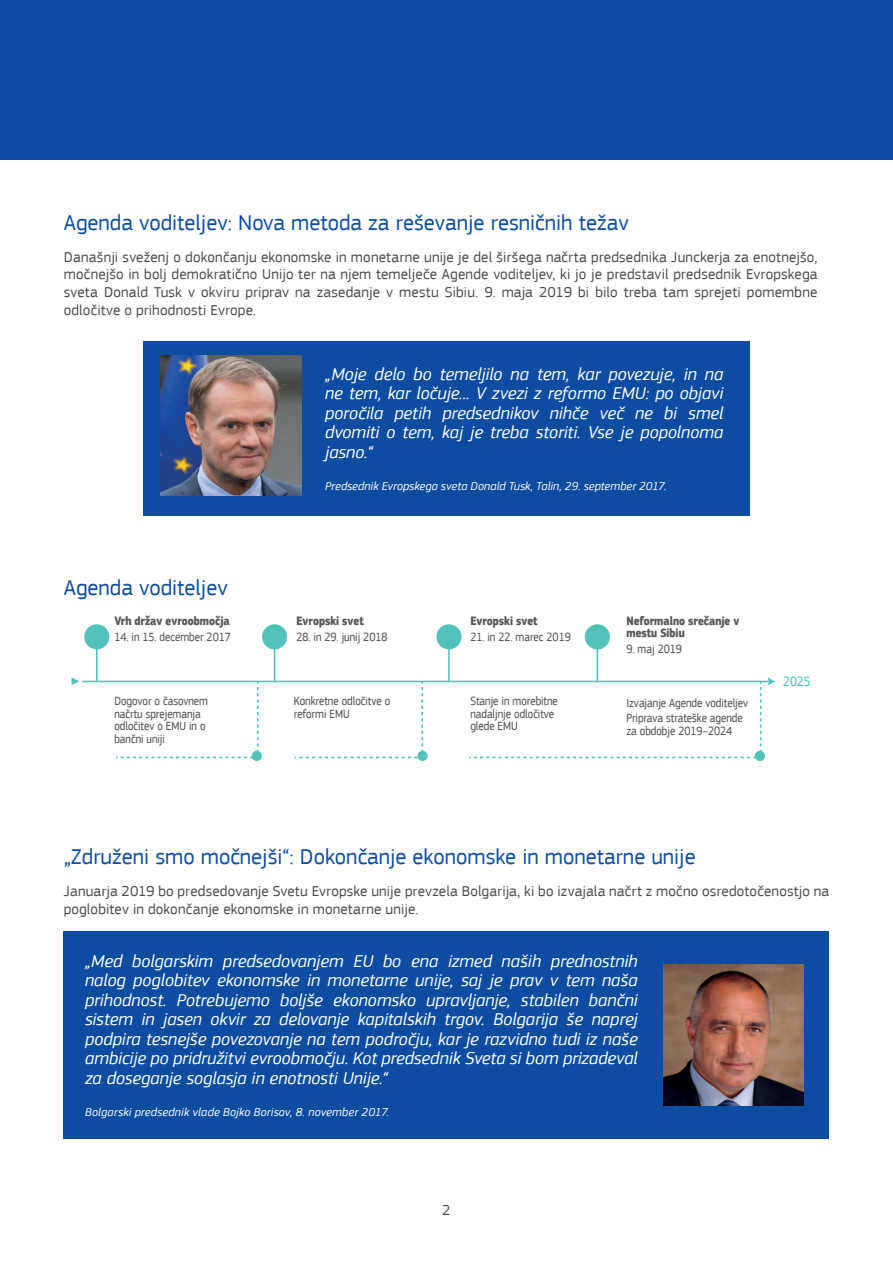
<style>
.page{position:relative;width:893px;height:1263px;background:#fff}
.page>*{position:absolute;margin:0;border:0;box-sizing:border-box;transform-origin:0 0}
.t1{font:22.5px "EC Square Sans Pro";color:#0d4da1}
.t2{font:italic 18px/19.5px "EC Square Sans Pro";letter-spacing:-.005em;color:#fff;text-align:justify}
.t3{font:15px/17.5px "EC Square Sans Pro";letter-spacing:.01em;color:#4b4c4d;text-align:justify}
.t4{font:14.1px "EC Square Sans Cond Pro";color:#4fc1ba}
.t5{font:12.6px/12.6px "EC Square Sans Cond Pro";color:#57585a}
.t6{font:700 12.6px/12.6px "EC Square Sans Cond Pro";color:#57585a}
.t7{font:italic 12px "EC Square Sans Pro";letter-spacing:.005em;color:#fff}
</style>
<div class="page">
<div style="left:143px;top:341px;width:607px;height:175px;background:#0d4da1"></div>
<div style="left:64px;top:931px;width:765px;height:208px;background:#0d4da1"></div>
<img style="left:161px;top:355px;width:140px;height:140px">
<hr style="left:82px;top:681px;width:688px;height:1px;background:#4fc1b8">
<svg style="left:72px;top:677px;width:7px;height:8px"></svg>
<div style="left:84px;top:624px;width:25px;height:25px;background:#53c2ba;border-radius:50%"></div>
<hr style="left:96px;top:642px;width:2px;height:40px;background:#4fc1b8">
<div style="left:262px;top:624px;width:25px;height:25px;background:#53c2ba;border-radius:50%"></div>
<hr style="left:274px;top:642px;width:1px;height:40px;background:#4fc1b8">
<div style="left:436px;top:624px;width:25px;height:25px;background:#53c2ba;border-radius:50%"></div>
<hr style="left:448px;top:642px;width:2px;height:40px;background:#4fc1b8">
<div style="left:585px;top:624px;width:25px;height:25px;background:#53c2ba;border-radius:50%"></div>
<hr style="left:597px;top:642px;width:1px;height:40px;background:#4fc1b8">
<svg style="left:116px;top:682px;width:143px;height:77px"></svg>
<svg style="left:295px;top:682px;width:129px;height:77px"></svg>
<svg style="left:469px;top:677px;width:307px;height:82px"></svg>
<div style="left:252px;top:751px;width:10px;height:10px;background:#53c2ba;border-radius:50%"></div>
<div style="left:417px;top:751px;width:11px;height:10px;background:#53c2ba;border-radius:50%"></div>
<div style="left:755px;top:751px;width:10px;height:10px;background:#53c2ba;border-radius:50%"></div>
<img style="left:663px;top:965px;width:141px;height:140px">
<div style="left:0;top:0;width:893px;height:160px;background:#0d4da1"></div>
<p class="t1" style="left:64px;top:209px;width:566px">Agenda voditeljev: Nova metoda za reševanje resničnih težav</p>
<p class="t3" style="left:64px;top:248px;width:755px">Današnji sveženj o dokončanju ekonomske in monetarne unije je del širšega načrta predsednika Junckerja za enotnejšo, močnejšo in bolj demokratično Unijo ter na njem temelječe Agende voditeljev, ki jo je predstavil predsednik Evropskega sveta Donald Tusk v okviru priprav na zasedanje v mestu Sibiu. 9. maja 2019 bi bilo treba tam sprejeti pomembne odločitve o prihodnosti Evrope.</p>
<p class="t1" style="left:64px;top:575px;width:165px">Agenda voditeljev</p>
<p class="t6" style="left:114px;top:615px;width:117px">Vrh držav evroobmočja</p>
<p class="t5" style="left:114px;top:630px;width:118px">14. in 15. december 2017</p>
<p class="t2" style="left:325px;top:364px;width:400px">„Moje delo bo temeljilo na tem, kar povezuje, in na ne tem, kar ločuje... V zvezi z reformo EMU: po objavi poročila petih predsednikov nihče več ne bi smel dvomiti o tem, kaj je treba storiti. Vse je popolnoma jasno.“</p>
<p class="t7" style="left:325px;top:479px;width:343px">Predsednik Evropskega sveta Donald Tusk, Talin, 29. september 2017.</p>
<p class="t6" style="left:296px;top:615px;width:69px">Evropski svet</p>
<p class="t5" style="left:296px;top:630px;width:93px">28. in 29. junij 2018</p>
<p class="t6" style="left:470px;top:615px;width:69px">Evropski svet</p>
<p class="t5" style="left:470px;top:630px;width:102px">21. in 22. marec 2019</p>
<p class="t6" style="left:626px;top:614px;width:114px">Neformalno srečanje v mestu Sibiu</p>
<p class="t5" style="left:626px;top:642px;width:57px">9. maj 2019</p>
<p class="t5" style="left:114px;top:695px;width:95px">Dogovor o časovnem načrtu sprejemanja odločitev o EMU in o bančni uniji</p>
<p class="t5" style="left:294px;top:695px;width:98px">Konkretne odločitve o reformi EMU</p>
<p class="t5" style="left:470px;top:695px;width:89px">Stanje in morebitne nadaljnje odločitve glede EMU</p>
<p class="t5" style="left:626px;top:695px;width:123px;line-height:15.6px">Izvajanje Agende voditeljev<br>Priprava strateške agende</p>
<p class="t5" style="left:626px;top:724px;width:107px">za obdobje 2019–2024</p>
<p class="t4" style="left:783px;top:674px;width:29px">2025</p>
<p class="t1" style="left:64px;top:843px;width:633px">„Združeni smo močnejši“: Dokončanje ekonomske in monetarne unije</p>
<p class="t3" style="left:64px;top:882px;width:767px">Januarja 2019 bo predsedovanje Svetu Evropske unije prevzela Bolgarija, ki bo izvajala načrt z močno osredotočenostjo na poglobitev in dokončanje ekonomske in monetarne unije.</p>
<p class="t2" style="left:85px;top:951px;width:554px">„Med bolgarskim predsedovanjem EU bo ena izmed naših prednostnih nalog poglobitev ekonomske in monetarne unije, saj je prav v tem naša prihodnost. Potrebujemo boljše ekonomsko upravljanje, stabilen bančni sistem in jasen okvir za delovanje kapitalskih trgov. Bolgarija še naprej podpira tesnejše povezovanje na tem področju, kar je razvidno tudi iz naše ambicije po pridružitvi evroobmočju. Kot predsednik Sveta si bom prizadeval za doseganje soglasja in enotnosti Unije.“</p>
<p class="t7" style="left:85px;top:1105px;width:305px">Bolgarski predsednik vlade Bojko Borisov, 8. november 2017.</p>
<p class="t3" style="left:442px;top:1201px;width:10px">2</p>
</div>
